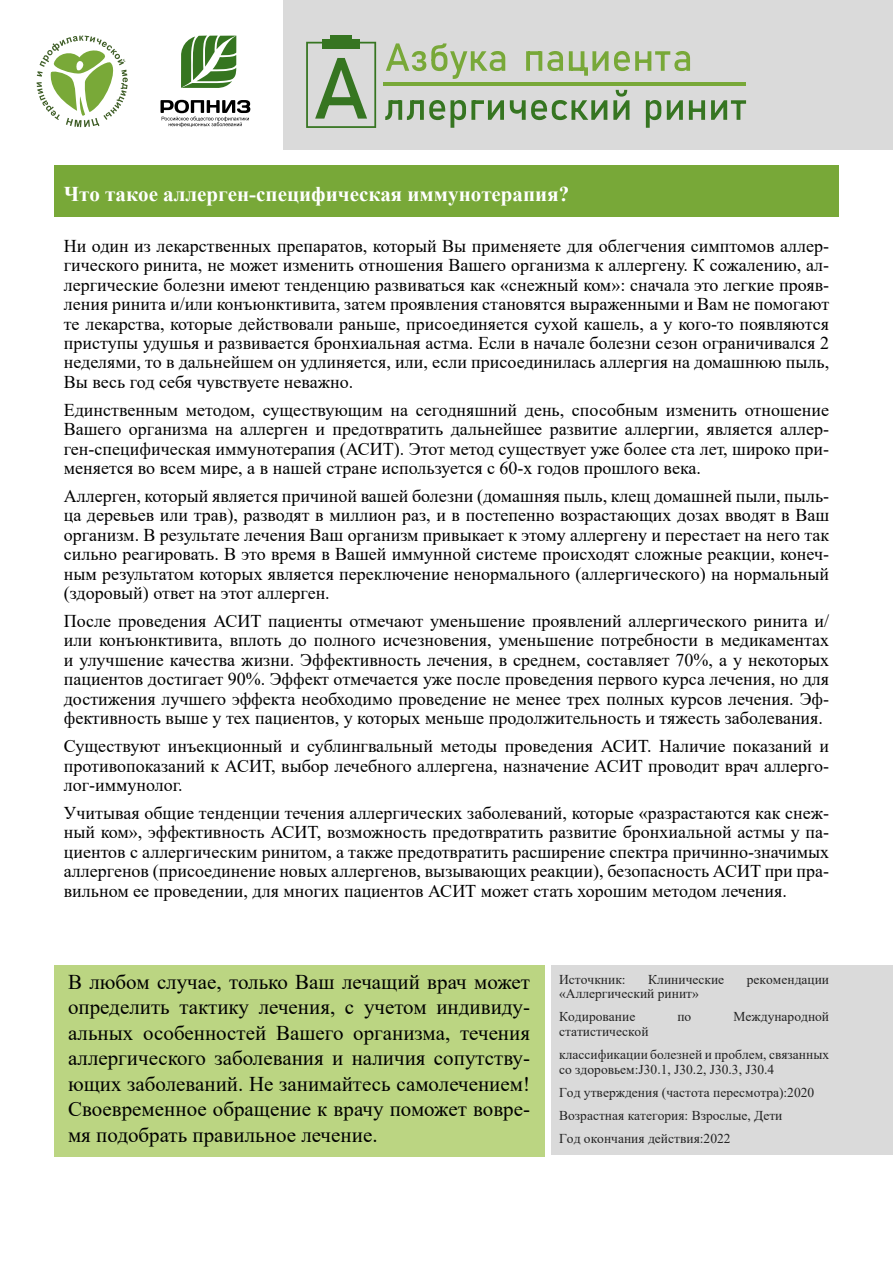
<style>
.page{position:relative;width:893px;height:1263px;background:#fff}
.page>*{position:absolute;margin:0;border:0;box-sizing:border-box;transform-origin:0 0}
.t1{font:21px/25.5px "Times New Roman";color:#000;text-align:justify}
.t2{font:700 21px "Times New Roman";color:#fff}
.t3{font:18px/19.4px "Times New Roman";color:#000;text-align:justify}
.t4{font:13.5px/23.1px "Times New Roman";color:#222}
</style>
<div class="page">
<div style="left:283px;top:0;width:610px;height:149px;background:#dadada"></div>
<svg style="left:37px;top:36px;width:91px;height:91px"></svg>
<svg style="left:161px;top:100px;width:89px;height:27px"></svg>
<svg style="left:181px;top:36px;width:55px;height:52px"></svg>
<svg style="left:386px;top:43px;width:119px;height:36px"></svg>
<svg style="left:526px;top:51px;width:4px;height:20px"></svg>
<svg style="left:528px;top:51px;width:10px;height:4px"></svg>
<svg style="left:538px;top:51px;width:4px;height:20px"></svg>
<svg style="left:547px;top:51px;width:16px;height:20px"></svg>
<svg style="left:569px;top:51px;width:4px;height:20px"></svg>
<svg style="left:571px;top:67px;width:10px;height:4px"></svg>
<hr style="left:581px;top:51px;width:3px;height:20px;background:#78a838">
<svg style="left:584px;top:51px;width:24px;height:25px"></svg>
<svg style="left:614px;top:51px;width:16px;height:20px"></svg>
<svg style="left:635px;top:51px;width:4px;height:20px"></svg>
<svg style="left:638px;top:59px;width:9px;height:4px"></svg>
<svg style="left:647px;top:51px;width:4px;height:20px"></svg>
<svg style="left:655px;top:51px;width:15px;height:4px"></svg>
<svg style="left:661px;top:53px;width:4px;height:18px"></svg>
<svg style="left:674px;top:51px;width:16px;height:20px"></svg>
<div style="left:322px;top:39px;width:38px;height:9px;background:#367521"></div>
<div style="left:330px;top:36px;width:22px;height:5px;background:#367521"></div>
<svg style="left:385px;top:100px;width:81px;height:28px"></svg>
<svg style="left:471px;top:100px;width:4px;height:20px"></svg>
<svg style="left:473px;top:100px;width:11px;height:4px"></svg>
<svg style="left:488px;top:100px;width:16px;height:20px"></svg>
<svg style="left:510px;top:100px;width:97px;height:20px"></svg>
<svg style="left:613px;top:90px;width:16px;height:30px"></svg>
<svg style="left:646px;top:100px;width:15px;height:28px"></svg>
<svg style="left:667px;top:100px;width:16px;height:20px"></svg>
<svg style="left:689px;top:100px;width:4px;height:20px"></svg>
<svg style="left:691px;top:108px;width:10px;height:4px"></svg>
<svg style="left:701px;top:100px;width:4px;height:20px"></svg>
<svg style="left:711px;top:100px;width:16px;height:20px"></svg>
<svg style="left:731px;top:100px;width:15px;height:4px"></svg>
<hr style="left:737px;top:102px;width:3px;height:18px;background:#367521">
<hr style="left:384px;top:82px;width:362px;height:3px;background:#78a838">
<svg style="left:306px;top:42px;width:70px;height:86px"></svg>
<div style="left:551px;top:965px;width:342px;height:189px;background:#dadada"></div>
<div style="left:54px;top:166px;width:785px;height:51px;background:#78a838"></div>
<div style="left:54px;top:965px;width:490px;height:192px;background:#bbd582"></div>
<p class="t2" style="left:64px;top:179px;width:507px">Что такое аллерген-специфическая иммунотерапия?</p>
<p class="t3" style="left:64px;top:236px;width:767px">Ни один из лекарственных препаратов, который Вы применяете для облегчения симптомов аллер&shy;гического ринита, не может изменить отношения Вашего организма к аллергену. К сожалению, ал&shy;лергические болезни имеют тенденцию развиваться как «снежный ком»: сначала это легкие прояв&shy;ления ринита и/или конъюнктивита, затем проявления становятся выраженными и Вам не помогают те лекарства, которые действовали раньше, присоединяется сухой кашель, а у кого-то появляются приступы удушья и развивается бронхиальная астма. Если в начале болезни сезон ограничивался 2 неделями, то в дальнейшем он удлиняется, или, если присоединилась аллергия на домашнюю пыль, Вы весь год себя чувствуете неважно.</p>
<p class="t3" style="left:64px;top:399px;width:767px">Единственным методом, существующим на сегодняшний день, способным изменить отношение Вашего организма на аллерген и предотвратить дальнейшее развитие аллергии, является аллер&shy;ген-специфическая иммунотерапия (АСИТ). Этот метод существует уже более ста лет, широко при&shy;меняется во всем мире, а в нашей стране используется с 60-х годов прошлого века.</p>
<p class="t3" style="left:64px;top:486px;width:767px">Аллерген, который является причиной вашей болезни (домашняя пыль, клещ домашней пыли, пыль&shy;ца деревьев или трав), разводят в миллион раз, и в постепенно возрастающих дозах вводят в Ваш организм. В результате лечения Ваш организм привыкает к этому аллергену и перестает на него так сильно реагировать. В это время в Вашей иммунной системе происходят сложные реакции, конеч&shy;ным результатом которых является переключение ненормального (аллергического) на нормальный (здоровый) ответ на этот аллерген.</p>
<p class="t3" style="left:64px;top:611px;width:767px">После проведения АСИТ пациенты отмечают уменьшение проявлений аллергического ринита и/ или конъюнктивита, вплоть до полного исчезновения, уменьшение потребности в медикаментах и улучшение качества жизни. Эффективность лечения, в среднем, составляет 70%, а у некоторых пациентов достигает 90%. Эффект отмечается уже после проведения первого курса лечения, но для достижения лучшего эффекта необходимо проведение не менее трех полных курсов лечения. Эф&shy;фективность выше у тех пациентов, у которых меньше продолжительность и тяжесть заболевания.</p>
<p class="t3" style="left:64px;top:736px;width:767px">Существуют инъекционный и сублингвальный методы проведения АСИТ. Наличие показаний и противопоказаний к АСИТ, выбор лечебного аллергена, назначение АСИТ проводит врач аллерго&shy;лог-иммунолог.</p>
<p class="t3" style="left:64px;top:803px;width:767px">Учитывая общие тенденции течения аллергических заболеваний, которые «разрастаются как снеж&shy;ный ком», эффективность АСИТ, возможность предотвратить развитие бронхиальной астмы у па&shy;циентов с аллергическим ринитом, а также предотвратить расширение спектра причинно-значимых аллергенов (присоединение новых аллергенов, вызывающих реакции), безопасность АСИТ при пра&shy;вильном ее проведении, для многих пациентов АСИТ может стать хорошим методом лечения.</p>
<p class="t1" style="left:68px;top:968px;width:464px">В любом случае, только Ваш лечащий врач может определить тактику лечения, с учетом индивиду&shy;альных особенностей Вашего организма, течения аллергического заболевания и наличия сопутству&shy;ющих заболеваний. Не занимайтесь самолечением!<br>Своевременное обращение к врачу поможет вовре&shy;мя подобрать правильное лечение.</p>
<p class="t4" style="left:559px;top:967px;width:68px">Источкник:</p>
<p class="t4" style="left:648px;top:967px;width:77px">Клинические</p>
<p class="t4" style="left:747px;top:967px;width:84px">рекомендации</p>
<p class="t4" style="left:559px;top:982px;width:141px">«Аллергический ринит»<br>Кодирование</p>
<p class="t4" style="left:677px;top:1005px;width:15px">по</p>
<p class="t4" style="left:733px;top:1005px;width:97px">Международной</p>
<p class="t4" style="left:559px;top:1019px;width:271px">статистической<br>классификации болезней и проблем, связанных</p>
<p class="t4" style="left:559px;top:1057px;width:257px">со здоровьем:J30.1, J30.2, J30.3, J30.4<br>Год утверждения (частота пересмотра):2020<br>Возрастная категория: Взрослые, Дети<br>Год окончания действия:2022</p>
</div>
